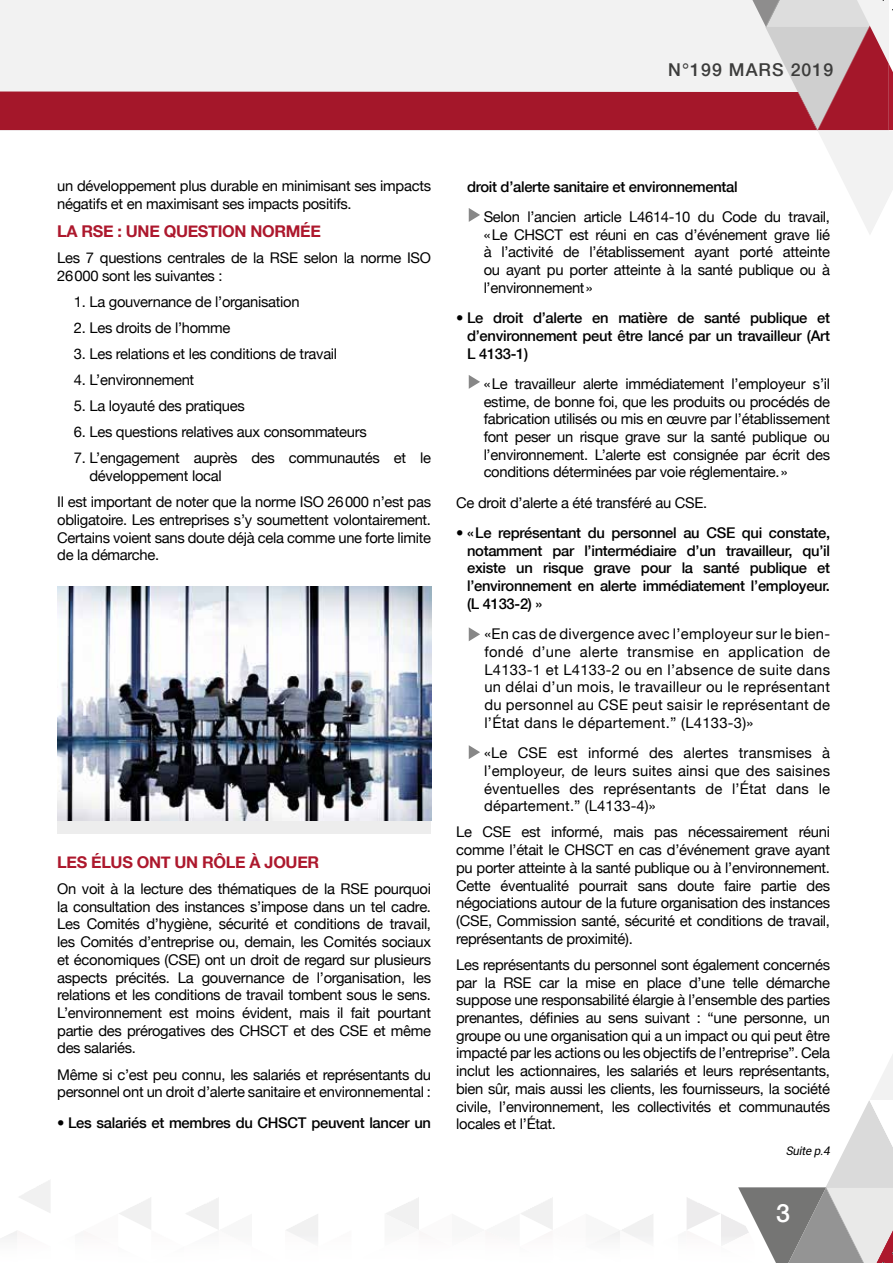
<style>
.page{position:relative;width:893px;height:1263px;background:#fff}
.page>*{position:absolute;margin:0;border:0;box-sizing:border-box;transform-origin:0 0}
.t1{font:500 25.05px "Helvetica Neue";color:#fff}
.t2{font:500 17.7px "Helvetica Neue";letter-spacing:.06em;color:#3c3c3b}
.t3{font:700 16.2px "Helvetica Neue";letter-spacing:-.02em;color:#ad182d}
.t4{font:14.7px/17.7px "Helvetica Neue";letter-spacing:-.02em;color:#000;text-align:justify}
.t5{font:500 14.7px/17.7px "Helvetica Neue";letter-spacing:-.02em;color:#000;text-align:justify}
.t6{font:italic 11.85px "Heebo";color:#000}
</style>
<div class="page">
<div style="left:57px;top:600px;width:374px;height:233px;background:#ededed"></div>
<svg style="left:469px;top:375px;width:11px;height:14px"></svg>
<svg style="left:469px;top:627px;width:11px;height:14px"></svg>
<svg style="left:469px;top:745px;width:11px;height:14px"></svg>
<img style="left:57px;top:586px;width:374px;height:235px">
<svg style="left:738px;top:1055px;width:155px;height:208px"></svg>
<svg style="left:0;top:0;width:893px;height:234px"></svg>
<p class="t2" style="left:668px;top:59px;width:167px">N°199 MARS 2019</p>
<p class="t4" style="left:57px;top:177px;width:375px">un développement plus durable en minimisant ses impacts négatifs et en maximisant ses impacts positifs.</p>
<p class="t3" style="left:57px;top:221px;width:265px">LA RSE : UNE QUESTION NORMÉE</p>
<p class="t4" style="left:57px;top:249px;width:375px">Les 7 questions centrales de la RSE selon la norme ISO<br>26 000 sont les suivantes :</p>
<p class="t4" style="left:74px;top:292px;width:227px">1. La gouvernance de l’organisation</p>
<p class="t4" style="left:74px;top:319px;width:158px">2. Les droits de l’homme</p>
<p class="t4" style="left:74px;top:345px;width:265px">3. Les relations et les conditions de travail</p>
<p class="t4" style="left:74px;top:371px;width:122px">4. L’environnement</p>
<p class="t4" style="left:74px;top:397px;width:172px">5. La loyauté des pratiques</p>
<p class="t4" style="left:74px;top:423px;width:294px">6. Les questions relatives aux consommateurs</p>
<p class="t4" style="left:89px;top:449px;width:343px;text-indent:-16px">7. L’engagement auprès des communautés et le développement local</p>
<p class="t4" style="left:57px;top:493px;width:375px">Il est important de noter que la norme ISO 26 000 n’est pas obligatoire. Les entreprises s’y soumettent volontairement.<br>Certains voient sans doute déjà cela comme une forte limite de la démarche.</p>
<p class="t3" style="left:57px;top:852px;width:264px">LES ÉLUS ONT UN RÔLE À JOUER</p>
<p class="t4" style="left:57px;top:880px;width:375px">On voit à la lecture des thématiques de la RSE pourquoi la consultation des instances s’impose dans un tel cadre.<br>Les Comités d’hygiène, sécurité et conditions de travail, les Comités d’entreprise ou, demain, les Comités sociaux et économiques (CSE) ont un droit de regard sur plusieurs aspects précités. La gouvernance de l’organisation, les relations et les conditions de travail tombent sous le sens.<br>L’environnement est moins évident, mais il fait pourtant partie des prérogatives des CHSCT et des CSE et même des salariés.</p>
<p class="t4" style="left:57px;top:1065px;width:375px">Même si c’est peu connu, les salariés et représentants du personnel ont un droit d’alerte sanitaire et environnemental :</p>
<p class="t5" style="left:57px;top:1113px;width:375px">• Les salariés et membres du CHSCT peuvent lancer un</p>
<p class="t5" style="left:467px;top:177px;width:272px">droit d’alerte sanitaire et environnemental</p>
<p class="t4" style="left:484px;top:208px;width:348px">Selon l’ancien article L4614-10 du Code du travail, « Le CHSCT est réuni en cas d’événement grave lié à l’activité de l’établissement ayant porté atteinte ou ayant pu porter atteinte à la santé publique ou à l’environnement »</p>
<p class="t5" style="left:467px;top:309px;width:364px;text-indent:-11px">• Le droit d’alerte en matière de santé publique et d’environnement peut être lancé par un travailleur (Art L 4133-1)</p>
<p class="t4" style="left:484px;top:375px;width:348px">« Le travailleur alerte immédiatement l’employeur s’il estime, de bonne foi, que les produits ou procédés de fabrication utilisés ou mis en œuvre par l’établissement font peser un risque grave sur la santé publique ou l’environnement. L’alerte est consignée par écrit des conditions déterminées par voie réglementaire. »</p>
<p class="t4" style="left:456px;top:493px;width:253px">Ce droit d’alerte a été transféré au CSE.</p>
<p class="t5" style="left:467px;top:524px;width:364px;text-indent:-11px">• « Le représentant du personnel au CSE qui constate, notamment par l’intermédiaire d’un travailleur, qu’il existe un risque grave pour la santé publique et l’environnement en alerte immédiatement l’employeur. (L 4133-2) »</p>
<p class="t4" style="left:484px;top:625px;width:347px">«En cas de divergence avec l’employeur sur le bien&shy;fondé d’une alerte transmise en application de L4133-1 et L4133-2 ou en l’absence de suite dans un délai d’un mois, le travailleur ou le représentant du personnel au CSE peut saisir le représentant de l’État dans le département.” (L4133-3)»</p>
<p class="t4" style="left:484px;top:744px;width:347px">«Le CSE est informé des alertes transmises à l’employeur, de leurs suites ainsi que des saisines éventuelles des représentants de l’État dans le département.” (L4133-4)»</p>
<p class="t4" style="left:456px;top:823px;width:375px">Le CSE est informé, mais pas nécessairement réuni comme l’était le CHSCT en cas d’événement grave ayant pu porter atteinte à la santé publique ou à l’environnement.<br>Cette éventualité pourrait sans doute faire partie des négociations autour de la future organisation des instances (CSE, Commission santé, sécurité et conditions de travail, représentants de proximité).</p>
<p class="t4" style="left:456px;top:955px;width:375px">Les représentants du personnel sont également concernés par la RSE car la mise en place d’une telle démarche suppose une responsabilité élargie à l’ensemble des parties prenantes, définies au sens suivant : “une personne, un groupe ou une organisation qui a un impact ou qui peut être impacté par les actions ou les objectifs de l’entreprise”. Cela inclut les actionnaires, les salariés et leurs représentants, bien sûr, mais aussi les clients, les fournisseurs, la société civile, l’environnement, les collectivités et communautés locales et l’État.</p>
<p class="t6" style="left:786px;top:1142px;width:48px">Suite p.4</p>
<h1 class="t1" style="left:776px;top:1198px;width:15px">3</h1>
</div>
